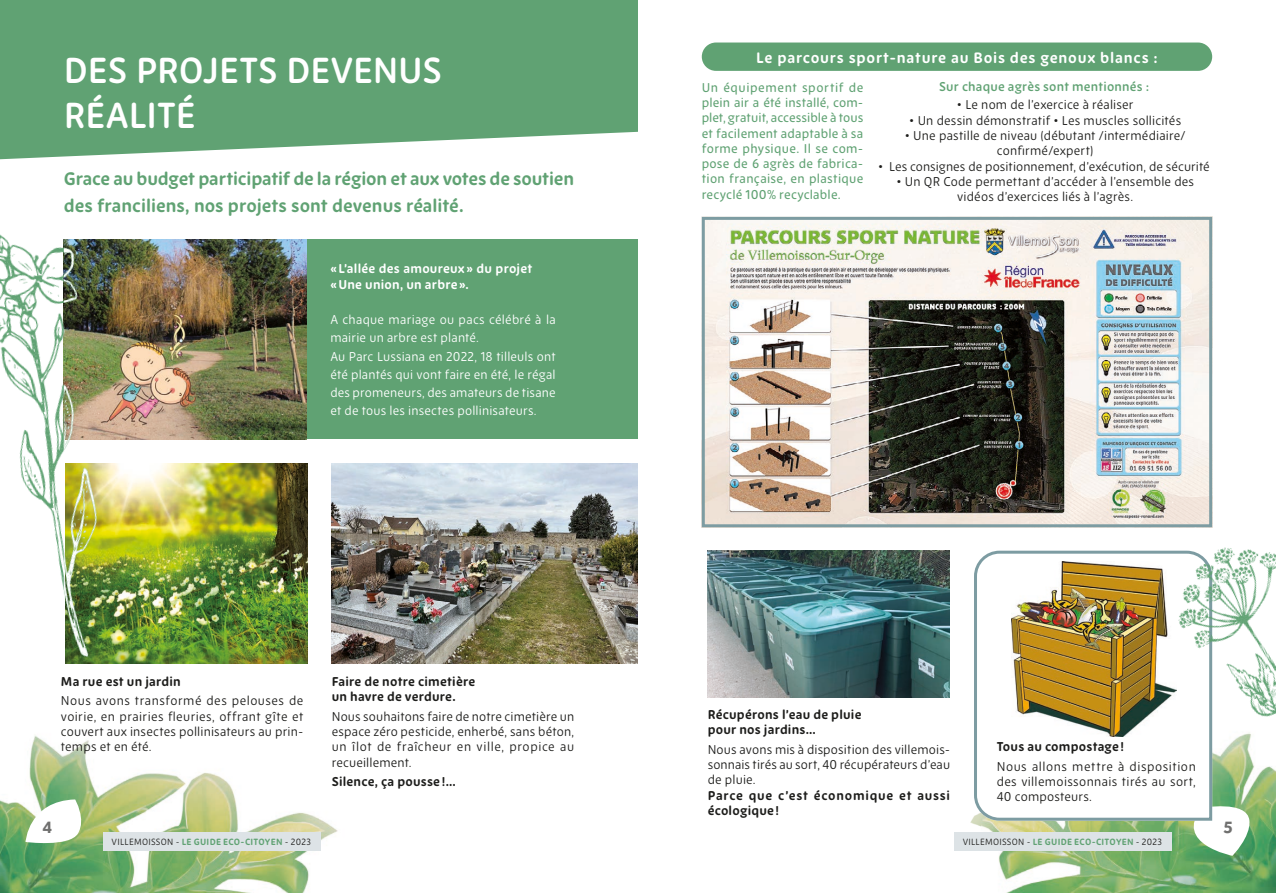
<style>
.page{position:relative;width:1276px;height:893px;background:#fff}
.page>*{position:absolute;margin:0;border:0;box-sizing:border-box;transform-origin:0 0}
.t1{font:600 36px/45px "New Zen";letter-spacing:-.005em;color:#fff}
.t2{font:700 18px/27px "New Zen";letter-spacing:-.01em;color:#60a273}
.t3{font:700 18px "Effra";color:#70706f}
.t4{font:700 15px "New Zen";letter-spacing:.05em;color:#fff}
.t5{font:12.75px/15.3px "New Zen";letter-spacing:.01em;color:#1d1d1b;text-align:justify}
.t6{font:12.75px/18px "New Zen";letter-spacing:.015em;color:#fff}
.t7{font:500 12.75px/15.3px "New Zen";letter-spacing:.02em;color:#60a273;text-align:justify}
.t8{font:700 12.75px/15.3px "New Zen";letter-spacing:.015em;color:#1d1d1b}
.t9{font:700 12.75px/15.3px "New Zen";letter-spacing:.015em;color:#fff}
.t10{font:700 12.75px/15.3px "New Zen";letter-spacing:.055em;color:#1d1d1b}
.t11{font:600 12.75px "New Zen";letter-spacing:.015em;color:#60a273}
.t12{font:9px "New Zen";letter-spacing:.03em;color:#1d1d1b}
.s1{font-weight:700;color:#60a273}
</style>
<div class="page">
<img style="left:1178px;top:787px;width:98px;height:106px">
<img style="left:981px;top:821px;width:197px;height:72px">
<img style="left:0;top:553px;width:595px;height:340px">
<div style="left:103px;top:832px;width:218px;height:18px;background:#dde3e6"></div>
<div style="left:954px;top:832px;width:217px;height:18px;background:#dde3e6"></div>
<svg style="left:26px;top:799px;width:60px;height:49px"></svg>
<svg style="left:1172px;top:799px;width:78px;height:57px"></svg>
<div style="left:318px;top:672px;width:176px;height:35px;background:#fff"></div>
<svg style="left:974px;top:551px;width:238px;height:270px"></svg>
<div style="left:74px;top:239px;width:564px;height:200px;background:#60a273"></div>
<img style="left:179px;top:239px;width:127px;height:200px">
<svg style="left:0;top:0;width:638px;height:160px;background:#6eaa7f"></svg>
<img style="left:1011px;top:561px;width:132px;height:175px">
<img style="left:179px;top:463px;width:129px;height:200px">
<img style="left:707px;top:551px;width:243px;height:146px">
<img style="left:706px;top:221px;width:502px;height:302px">
<div style="left:702px;top:217px;width:510px;height:310px;border:3px solid #7d9ca2"></div>
<img style="left:332px;top:463px;width:306px;height:200px">
<img style="left:1143px;top:507px;width:133px;height:280px">
<img style="left:0;top:234px;width:179px;height:459px">
<div style="left:702px;top:43px;width:510px;height:28px;background:#60a273;border-radius:14px"></div>
<div style="left:45px;top:670px;width:176px;height:22px;background:#fff"></div>
<img style="left:64px;top:234px;width:115px;height:436px">
<h1 class="t1" style="left:64px;top:48px;width:380px">DES PROJETS DEVENUS<br>RÉALITÉ</h1>
<h2 class="t2" style="left:64px;top:166px;width:512px">Grace au budget participatif de la région et aux votes de soutien des franciliens, nos projets sont devenus réalité.</h2>
<p class="t9" style="left:330px;top:261px;width:203px">« L’allée des amoureux » du projet « Une union, un arbre ».</p>
<p class="t6" style="left:330px;top:311px;width:227px">A chaque mariage ou pacs célébré à la mairie un arbre est planté.<br>Au Parc Lussiana en 2022, 18 tilleuls ont été plantés qui vont faire en été, le régal des promeneurs, des amateurs de tisane et de tous les insectes pollinisateurs.</p>
<p class="t8" style="left:61px;top:674px;width:121px">Ma rue est un jardin</p>
<p class="t5" style="left:61px;top:693px;width:244px">Nous avons transformé des pelouses de voirie, en prairies fleuries, offrant gîte et couvert aux insectes pollinisateurs au prin&shy;temps et en été.</p>
<p class="t8" style="left:332px;top:674px;width:145px">Faire de notre cimetière un havre de verdure.</p>
<p class="t5" style="left:332px;top:709px;width:244px">Nous souhaitons faire de notre cimetière un espace zéro pesticide, enherbé, sans béton, un îlot de fraîcheur en ville, propice au recueillement.</p>
<p class="t8" style="left:332px;top:774px;width:125px">Silence, ça pousse !…</p>
<p class="t4" style="left:756px;top:48px;width:403px">Le parcours sport-nature au Bois des genoux blancs :</p>
<p class="t7" style="left:702px;top:80px;width:163px">Un équipement sportif de plein air a été installé, com&shy;plet, gratuit, accessible à tous et facilement adaptable à sa forme physique. Il se com&shy;pose de 6 agrès de fabrica&shy;tion française, en plastique recyclé 100% recyclable.</p>
<p class="t11" style="left:939px;top:78px;width:211px">Sur chaque agrès sont mentionnés :</p>
<p class="t5" style="left:957px;top:97px;width:178px">• Le nom de l’exercice à réaliser</p>
<p class="t5" style="left:909px;top:113px;width:273px">• Un dessin démonstratif • Les muscles sollicités</p>
<p class="t5" style="left:905px;top:128px;width:282px;text-align:center">• Une pastille de niveau (débutant /intermédiaire/ confirmé/expert)</p>
<p class="t5" style="left:878px;top:158px;width:333px">• Les consignes de positionnement, d’exécution, de sécurité</p>
<p class="t5" style="left:896px;top:174px;width:299px;text-align:center">• Un QR Code permettant d’accéder à l’ensemble des vidéos d’exercices liés à l’agrès.</p>
<p class="t8" style="left:707px;top:707px;width:155px">Récupérons l’eau de pluie pour nos jardins…</p>
<p class="t5" style="left:707px;top:742px;width:244px">Nous avons mis à disposition des villemois&shy;sonnais tirés au sort, 40 récupérateurs d’eau de pluie.</p>
<p class="t10" style="left:707px;top:788px;width:244px">Parce que c’est économique et aussi écologique !</p>
<p class="t8" style="left:996px;top:739px;width:129px">Tous au compostage !</p>
<p class="t5" style="left:996px;top:759px;width:201px">Nous allons mettre à disposition des villemoissonnais tirés au sort, 40 composteurs.</p>
<h2 class="t3" style="left:43px;top:816px;width:11px">4</h2>
<h2 class="t3" style="left:1223px;top:816px;width:11px">5</h2>
<p class="t12" style="left:112px;top:836px;width:201px">VILLEMOISSON - <span class="s1">LE GUIDE ECO-CITOYEN</span> - 2023</p>
<p class="t12" style="left:962px;top:836px;width:201px">VILLEMOISSON - <span class="s1">LE GUIDE ECO-CITOYEN</span> - 2023</p>
</div>
